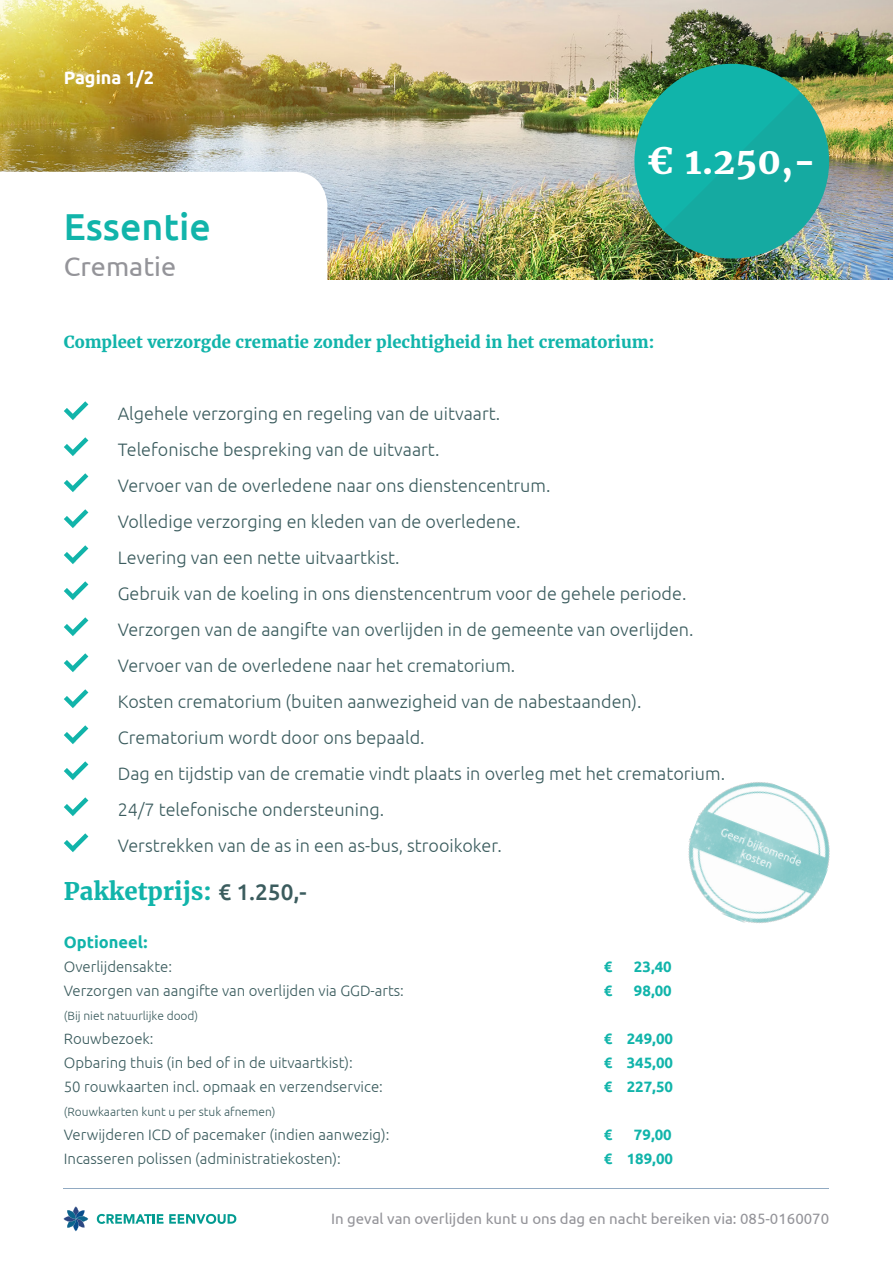
<style>
.page{position:relative;width:893px;height:1263px;background:#fff}
.page>*{position:absolute;margin:0;border:0;box-sizing:border-box;transform-origin:0 0}
.t1{font:500 37.5px "Ubuntu";color:#11b4aa}
.t2{font:700 36px "Merriweather";color:#fff}
.t3{font:27px "Ubuntu";color:#949499}
.t4{font:700 24px "Merriweather";color:#11b4aa}
.t5{font:300 18px/36px "Ubuntu";color:#3b5c5e}
.t6{font:700 18px "Ubuntu";color:#fff}
.t7{font:700 16.5px "Merriweather";color:#11b4aa}
.t8{font:700 16.5px "Ubuntu";color:#11b4aa}
.t9{font:300 15px "Ubuntu";color:#3b5c5e}
.t10{font:15px "Ubuntu";color:#949499}
.t11{font:700 15px "Ubuntu";color:#11b4aa}
.t12{font:300 12px "Ubuntu";color:#3b5c5e}
.s1{font-family:"Ubuntu";font-weight:500;font-size:22.5px;color:#3b5c5e}
</style>
<div class="page">
<img style="left:0;top:0;width:893px;height:280px">
<div style="left:634px;top:64px;width:195px;height:194px;background:#11b4aa;border-radius:50%"></div>
<img style="left:663px;top:92px;width:176px;height:176px">
<svg style="left:64px;top:401px;width:24px;height:19px"></svg>
<svg style="left:64px;top:437px;width:24px;height:19px"></svg>
<svg style="left:64px;top:473px;width:24px;height:19px"></svg>
<svg style="left:64px;top:509px;width:24px;height:19px"></svg>
<svg style="left:64px;top:545px;width:24px;height:19px"></svg>
<svg style="left:64px;top:581px;width:24px;height:19px"></svg>
<svg style="left:64px;top:617px;width:24px;height:19px"></svg>
<svg style="left:64px;top:653px;width:24px;height:19px"></svg>
<svg style="left:64px;top:689px;width:24px;height:19px"></svg>
<svg style="left:64px;top:725px;width:24px;height:19px"></svg>
<svg style="left:64px;top:761px;width:24px;height:19px"></svg>
<svg style="left:64px;top:797px;width:24px;height:19px"></svg>
<svg style="left:64px;top:833px;width:24px;height:19px"></svg>
<svg style="left:0;top:172px;width:327px;height:108px"></svg>
<hr style="left:64px;top:1188px;width:765px;height:1px;background:#91aac2">
<img style="left:688px;top:782px;width:142px;height:141px">
<svg style="left:63px;top:1206px;width:25px;height:25px"></svg>
<svg style="left:97px;top:1214px;width:139px;height:10px"></svg>
<p class="t6" style="left:64px;top:67px;width:92px">Pagina 1/2</p>
<h1 class="t1" style="left:64px;top:203px;width:149px">Essentie</h1>
<h3 class="t3" style="left:64px;top:250px;width:114px">Crematie</h3>
<h2 class="t2" style="left:647px;top:139px;width:170px">€ 1.250,-</h2>
<p class="t7" style="left:64px;top:332px;width:592px">Compleet verzorgde crematie zonder plechtigheid in het crematorium:</p>
<p class="t5" style="left:118px;top:395px;width:609px">Algehele verzorging en regeling van de uitvaart.<br>Telefonische bespreking van de uitvaart.<br>Vervoer van de overledene naar ons dienstencentrum.<br>Volledige verzorging en kleden van de overledene.<br>Levering van een nette uitvaartkist.<br>Gebruik van de koeling in ons dienstencentrum voor de gehele periode.<br>Verzorgen van de aangifte van overlijden in de gemeente van overlijden.<br>Vervoer van de overledene naar het crematorium.<br>Kosten crematorium (buiten aanwezigheid van de nabestaanden).<br>Crematorium wordt door ons bepaald.<br>Dag en tijdstip van de crematie vindt plaats in overleg met het crematorium.<br>24/7 telefonische ondersteuning.<br>Verstrekken van de as in een as-bus, strooikoker.</p>
<h3 class="t4" style="left:64px;top:876px;width:244px">Pakketprijs: <span class="s1">€ 1.250,-</span></h3>
<p class="t8" style="left:64px;top:932px;width:85px">Optioneel:</p>
<p class="t9" style="left:64px;top:958px;width:110px">Overlijdensakte:</p>
<p class="t11" style="left:604px;top:958px;width:10px">€</p>
<p class="t11" style="left:634px;top:958px;width:39px">23,40</p>
<p class="t9" style="left:64px;top:982px;width:342px">Verzorgen van aangifte van overlijden via GGD-arts:</p>
<p class="t11" style="left:604px;top:982px;width:10px">€</p>
<p class="t11" style="left:634px;top:982px;width:39px">98,00</p>
<p class="t12" style="left:64px;top:1009px;width:136px">(Bij niet natuurlijke dood)</p>
<p class="t9" style="left:64px;top:1030px;width:91px">Rouwbezoek:</p>
<p class="t11" style="left:604px;top:1030px;width:71px">€ 249,00</p>
<p class="t9" style="left:64px;top:1054px;width:291px">Opbaring thuis (in bed of in de uitvaartkist):</p>
<p class="t11" style="left:604px;top:1054px;width:71px">€ 345,00</p>
<p class="t9" style="left:64px;top:1078px;width:321px">50 rouwkaarten incl. opmaak en verzendservice:</p>
<p class="t11" style="left:604px;top:1078px;width:71px">€ 227,50</p>
<p class="t12" style="left:64px;top:1105px;width:213px">(Rouwkaarten kunt u per stuk afnemen)</p>
<p class="t9" style="left:64px;top:1126px;width:327px">Verwijderen ICD of pacemaker (indien aanwezig):</p>
<p class="t11" style="left:604px;top:1126px;width:10px">€</p>
<p class="t11" style="left:634px;top:1126px;width:39px">79,00</p>
<p class="t9" style="left:64px;top:1150px;width:279px">Incasseren polissen (administratiekosten):</p>
<p class="t11" style="left:604px;top:1150px;width:71px">€ 189,00</p>
<p class="t10" style="left:331px;top:1210px;width:500px">In geval van overlijden kunt u ons dag en nacht bereiken via: 085-0160070</p>
</div>
